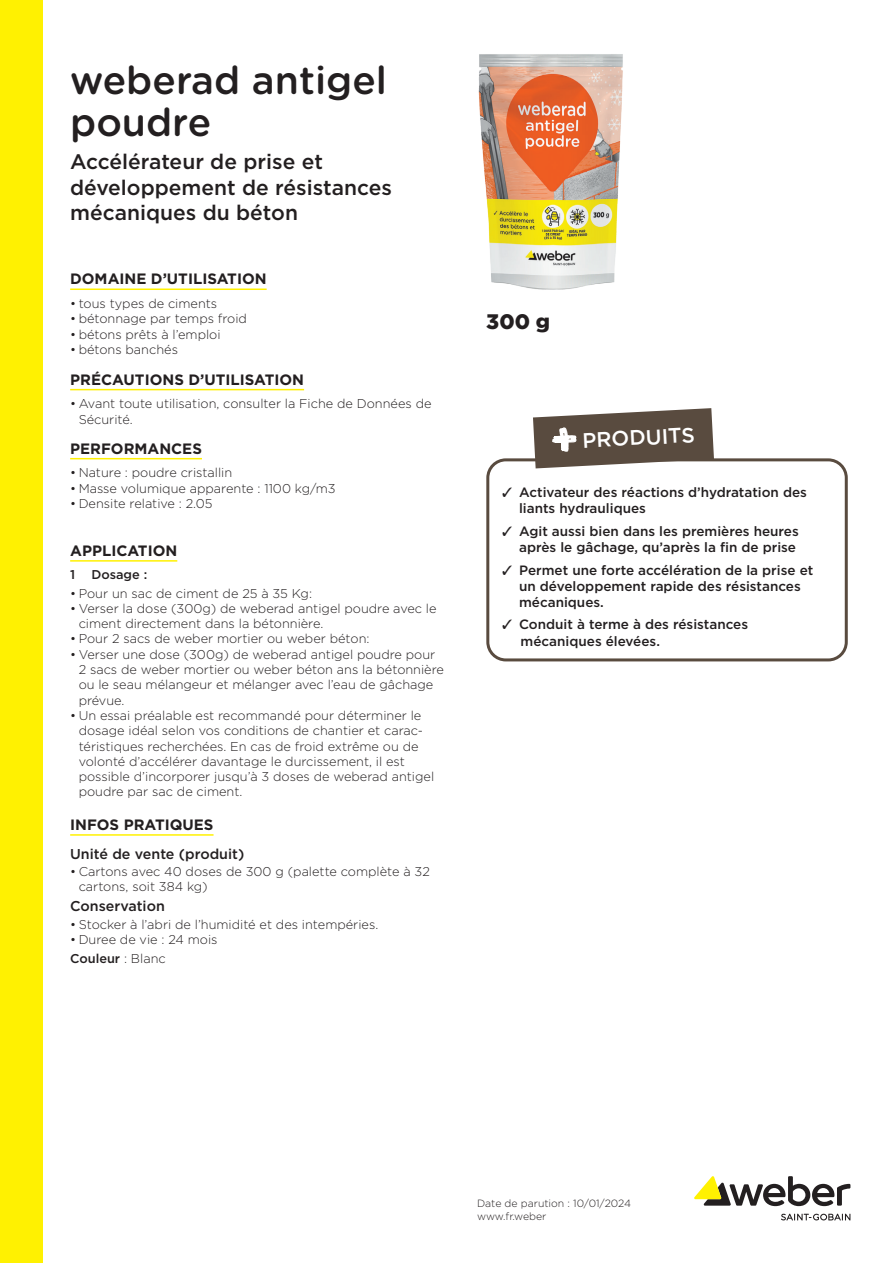
<style>
.page{position:relative;width:893px;height:1263px;background:#fff}
.page>*{position:absolute;margin:0;border:0;box-sizing:border-box;transform-origin:0 0}
.Product_Name{font:500 39px/42px "Gotham Rounded";color:#231f20}
.Fonction_produit{font:500 21px/25.2px "Gotham";color:#231f20}
.les{font:500 21px "Gotham";color:#fff}
.Weight{font:900 21px "Gotham";color:#231f20}
.Longname{font:700 15px "Gotham";color:#231f20}
.Application{font:700 15px "Gotham";color:#231f20}
.Longname_small{font:500 14.25px "Gotham";color:#231f20}
.t1{font:500 13.5px/16.2px "Gotham";color:#231f20}
.t2{font:300 12.75px/15.3px "Gotham";color:#231f20}
.value{font:500 12.75px "Gotham";color:#231f20}
.level__header{font:500 12.75px "Gotham";color:#231f20}
.level__code{font:500 12.75px "Gotham";color:#231f20}
.t3{font:300 10.5px/12.6px "Gotham";color:#231f20}
.s1{font-weight:300}
</style>
<div class="page">
<svg style="left:781px;top:1214px;width:69px;height:6px"></svg>
<svg style="left:694px;top:1176px;width:156px;height:30px"></svg>
<div style="left:0;top:0;width:43px;height:1263px;background:#fff101"></div>
<div style="left:486px;top:458px;width:362px;height:203px;border:3px solid #594b3f;border-radius:18px"></div>
<svg style="left:533px;top:408px;width:181px;height:60px"></svg>
<hr style="left:70px;top:560px;width:107px;height:2px;background:#fff101">
<hr style="left:70px;top:288px;width:197px;height:2px;background:#fff101">
<hr style="left:70px;top:389px;width:234px;height:1px;background:#fff101">
<hr style="left:70px;top:458px;width:132px;height:1px;background:#fff101">
<hr style="left:70px;top:834px;width:144px;height:2px;background:#fff101">
<img style="left:478px;top:54px;width:145px;height:236px">
<p class="Product_Name" style="left:70px;top:57px;width:318px">weberad antigel poudre</p>
<p class="Fonction_produit" style="left:70px;top:149px;width:323px">Accélérateur de prise et développement de résistances mécaniques du béton</p>
<p class="Longname" style="left:70px;top:269px;width:198px">DOMAINE D’UTILISATION</p>
<p class="t2" style="left:70px;top:296px;width:149px">• tous types de ciments</p>
<p class="t2" style="left:70px;top:311px;width:178px">• bétonnage par temps froid</p>
<p class="t2" style="left:70px;top:326px;width:152px">• bétons prêts à l’emploi</p>
<p class="t2" style="left:70px;top:341px;width:109px">• bétons banchés</p>
<p class="Longname" style="left:70px;top:369px;width:235px">PRÉCAUTIONS D’UTILISATION</p>
<p class="t2" style="left:79px;top:396px;width:354px;text-indent:-9px">• Avant toute utilisation, consulter la Fiche de Données de<br>Sécurité.</p>
<p class="Longname" style="left:70px;top:438px;width:133px">PERFORMANCES</p>
<p class="t2" style="left:70px;top:465px;width:164px">• Nature : poudre cristallin</p>
<p class="t2" style="left:70px;top:480px;width:267px">• Masse volumique apparente : 1100 kg/m3</p>
<p class="t2" style="left:70px;top:496px;width:144px">• Densite relative : 2.05</p>
<p class="Application" style="left:70px;top:541px;width:109px">APPLICATION</p>
<p class="level__code" style="left:70px;top:566px;width:7px">1</p>
<p class="level__header" style="left:91px;top:566px;width:57px">Dosage :</p>
<p class="t2" style="left:70px;top:585px;width:243px">• Pour un sac de ciment de 25 à 35 Kg:</p>
<p class="t2" style="left:79px;top:600px;width:359px;text-indent:-9px">• Verser la dose (300g) de weberad antigel poudre avec le ciment directement dans la bétonnière.</p>
<p class="t2" style="left:70px;top:631px;width:301px">• Pour 2 sacs de weber mortier ou weber béton:</p>
<p class="t2" style="left:79px;top:646px;width:367px;text-indent:-9px">• Verser une dose (300g) de weberad antigel poudre pour 2 sacs de weber mortier ou weber béton ans la bétonnière ou le seau mélangeur et mélanger avec l’eau de gâchage prévue.</p>
<p class="t2" style="left:79px;top:707px;width:357px;text-indent:-9px">• Un essai préalable est recommandé pour déterminer le dosage idéal selon vos conditions de chantier et carac&shy;téristiques recherchées. En cas de froid extrême ou de volonté d’accélérer davantage le durcissement, il est possible d’incorporer jusqu’à 3 doses de weberad antigel poudre par sac de ciment.</p>
<p class="Longname" style="left:70px;top:815px;width:145px">INFOS PRATIQUES</p>
<p class="Longname_small" style="left:70px;top:844px;width:176px">Unité de vente (produit)</p>
<p class="t2" style="left:79px;top:863px;width:353px;text-indent:-9px">• Cartons avec 40 doses de 300 g (palette complète à 32 cartons, soit 384 kg)</p>
<p class="Longname_small" style="left:70px;top:897px;width:96px">Conservation</p>
<p class="t2" style="left:70px;top:916px;width:310px">• Stocker à l’abri de l’humidité et des intempéries.</p>
<p class="t2" style="left:70px;top:932px;width:149px">• Duree de vie : 24 mois</p>
<p class="value" style="left:70px;top:950px;width:97px">Couleur <span class="s1">: Blanc</span></p>
<p class="Weight" style="left:486px;top:307px;width:65px">300 g</p>
<p class="les" style="left:582px;top:427px;width:114px;rotate:-3deg">PRODUITS</p>
<p class="t1" style="left:519px;top:484px;width:289px">Activateur des réactions d’hydratation des liants hydrauliques</p>
<p class="t1" style="left:519px;top:523px;width:281px">Agit aussi bien dans les premières heures après le gâchage, qu’après la fin de prise</p>
<p class="t1" style="left:519px;top:561px;width:296px">Permet une forte accélération de la prise et un développement rapide des résistances mécaniques.</p>
<p class="t1" style="left:519px;top:616px;width:231px">Conduit à terme à des résistances mécaniques élevées.</p>
<p class="t3" style="left:477px;top:1197px;width:155px">Date de parution : 10/01/2024 www.fr.weber</p>
</div>
